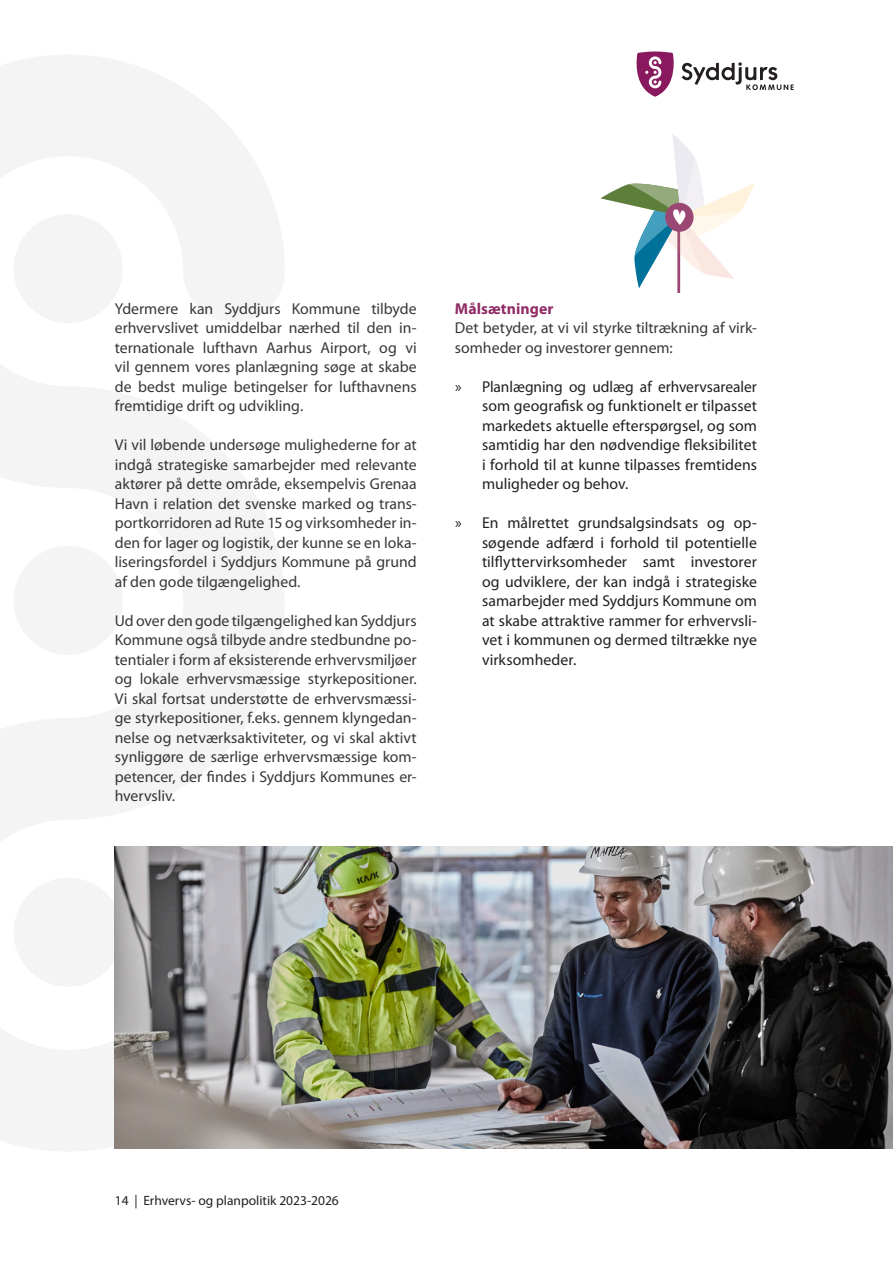
<style>
.page{position:relative;width:893px;height:1263px;background:#fff}
.page>*{position:absolute;margin:0;border:0;box-sizing:border-box;transform-origin:0 0}
.t1{font:15.75px/19.5px "Myriad Pro";color:#383839;text-align:justify}
.t2{font:15.75px/19.5px "Myriad Pro";letter-spacing:.005em;color:#231f20;text-align:justify}
.t3{font:700 15.75px "Myriad Pro";letter-spacing:.005em;color:#902c66}
.t4{font:13.5px "Myriad Pro";color:#231f20}
</style>
<div class="page">
<svg style="left:637px;top:51px;width:157px;height:46px"></svg>
<svg style="left:0;top:55px;width:285px;height:1096px;fill:#f4f4f4"></svg>
<hr style="left:677px;top:223px;width:3px;height:69px;background:#9a4873">
<svg style="left:600px;top:134px;width:155px;height:154px"></svg>
<img style="left:115px;top:846px;width:778px;height:302px">
<p class="t1" style="left:115px;top:298px;width:303px">Ydermere kan Syddjurs Kommune tilbyde erhvervslivet umiddelbar nærhed til den in&shy;ternationale lufthavn Aarhus Airport, og vi vil gennem vores planlægning søge at skabe de bedst mulige betingelser for lufthavnens fremtidige drift og udvikling.</p>
<p class="t1" style="left:115px;top:435px;width:303px">Vi vil løbende undersøge mulighederne for at indgå strategiske samarbejder med relevante aktører på dette område, eksempelvis Grenaa Havn i relation det svenske marked og trans&shy;portkorridoren ad Rute 15 og virksomheder in&shy;den for lager og logistik, der kunne se en loka&shy;liseringsfordel i Syddjurs Kommune på grund af den gode tilgængelighed.</p>
<p class="t1" style="left:115px;top:610px;width:303px">Ud over den gode tilgængelighed kan Syddjurs Kommune også tilbyde andre stedbundne po&shy;tentialer i form af eksisterende erhvervsmiljøer og lokale erhvervsmæssige styrkepositioner.<br>Vi skal fortsat understøtte de erhvervsmæssi&shy;ge styrkepositioner, f.eks. gennem klyngedan&shy;nelse og netværksaktiviteter, og vi skal aktivt synliggøre de særlige erhvervsmæssige kom&shy;petencer, der findes i Syddjurs Kommunes er&shy;hvervsliv.</p>
<p class="t3" style="left:455px;top:298px;width:100px">Målsætninger</p>
<p class="t1" style="left:455px;top:318px;width:303px">Det betyder, at vi vil styrke tiltrækning af virk&shy;somheder og investorer gennem:</p>
<p class="t2" style="left:482px;top:376px;width:276px;text-indent:-27px">» Planlægning og udlæg af erhvervsarealer som geografisk og funktionelt er tilpasset markedets aktuelle efterspørgsel, og som samtidig har den nødvendige fleksibilitet i forhold til at kunne tilpasses fremtidens muligheder og behov.</p>
<p class="t2" style="left:482px;top:513px;width:276px;text-indent:-27px">» En målrettet grundsalgsindsats og op&shy;søgende adfærd i forhold til potentielle tilflyttervirksomheder samt investorer og udviklere, der kan indgå i strategiske samarbejder med Syddjurs Kommune om at skabe attraktive rammer for erhvervsli&shy;vet i kommunen og dermed tiltrække nye virksomheder.</p>
<p class="t4" style="left:115px;top:1192px;width:226px">14 | Erhvervs- og planpolitik 2023-2026</p>
</div>
